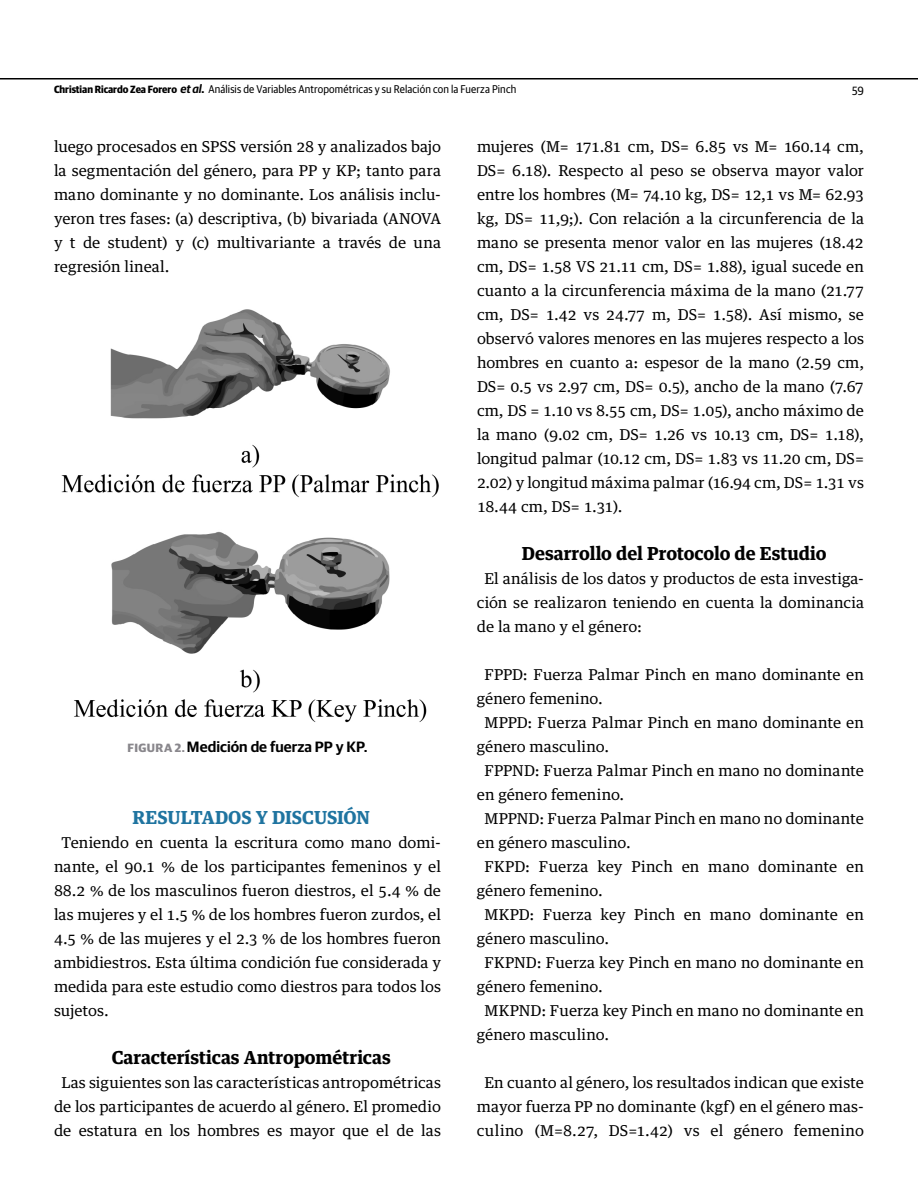
<style>
.page{position:relative;width:918px;height:1188px;background:#fff}
.page>*{position:absolute;margin:0;border:0;box-sizing:border-box;transform-origin:0 0}
.t1{font:700 18px "Guardian Egyptian Text";letter-spacing:-.005em;color:#000}
.t2{font:700 18px "Guardian Egyptian Text";letter-spacing:-.005em;color:#1f74a0}
.t3{font:15px/24px "Guardian Egyptian Text";letter-spacing:.005em;color:#000;text-align:justify}
.t4{font:600 15px "Guardian Sans";letter-spacing:.005em;color:#000}
.t5{font:12px "Guardian Sans Narrow";color:#000}
.t6{font:11.25px "Guardian Sans Narrow";letter-spacing:.01em;color:#000}
.s1{font-weight:700;font-size:10.5px}
.s2{font-family:"Guardian Sans";font-weight:600;font-style:italic;font-size:12px}
.s3{font-weight:700;font-size:12px}
.s4{font-weight:700;font-size:12px;color:#89878c}
</style>
<div class="page">
<hr style="left:0;top:78px;width:918px;height:2px;background:#000">
<img style="left:61px;top:309px;width:378px;height:414px">
<p class="t6" style="left:54px;top:81px;width:464px"><span class="s1">Christian Ricardo Zea Forero</span> <span class="s2">et al</span><span class="s3">.</span> Análisis de Variables Antropométricas y su Relación con la Fuerza Pinch</p>
<p class="t5" style="left:852px;top:82px;width:13px">59</p>
<p class="t3" style="left:54px;top:133px;width:389px">luego procesados en SPSS versión 28 y analizados bajo la segmentación del género, para PP y KP; tanto para mano dominante y no dominante. Los análisis inclu&shy;yeron tres fases: (a) descriptiva, (b) bivariada (ANOVA y t de student) y (c) multivariante a través de una regresión lineal.</p>
<p class="t4" style="left:128px;top:735px;width:242px"><span class="s4">FIGURA 2.</span> Medición de fuerza PP y KP.</p>
<p class="t2" style="left:133px;top:802px;width:239px">RESULTADOS Y DISCUSIÓN</p>
<p class="t3" style="left:54px;top:829px;width:389px;text-indent:7px">Teniendo en cuenta la escritura como mano domi&shy;nante, el 90.1 % de los participantes femeninos y el 88.2 % de los masculinos fueron diestros, el 5.4 % de las mujeres y el 1.5 % de los hombres fueron zurdos, el 4.5 % de las mujeres y el 2.3 % de los hombres fueron ambidiestros. Esta última condición fue considerada y medida para este estudio como diestros para todos los sujetos.</p>
<p class="t1" style="left:112px;top:1042px;width:281px">Características Antropométricas</p>
<p class="t3" style="left:54px;top:1069px;width:389px;text-align:center">Las siguientes son las características antropométricas de los participantes de acuerdo al género. El promedio de estatura en los hombres es mayor que el de las</p>
<p class="t3" style="left:477px;top:133px;width:389px">mujeres (M= 171.81 cm, DS= 6.85 vs M= 160.14 cm, DS= 6.18). Respecto al peso se observa mayor valor entre los hombres (M= 74.10 kg, DS= 12,1 vs M= 62.93 kg, DS= 11,9;). Con relación a la circunferencia de la mano se presenta menor valor en las mujeres (18.42 cm, DS= 1.58 VS 21.11 cm, DS= 1.88), igual sucede en cuanto a la circunferencia máxima de la mano (21.77 cm, DS= 1.42 vs 24.77 m, DS= 1.58). Así mismo, se observó valores menores en las mujeres respecto a los hombres en cuanto a: espesor de la mano (2.59 cm, DS= 0.5 vs 2.97 cm, DS= 0.5), ancho de la mano (7.67 cm, DS = 1.10 vs 8.55 cm, DS= 1.05), ancho máximo de la mano (9.02 cm, DS= 1.26 vs 10.13 cm, DS= 1.18), longitud palmar (10.12 cm, DS= 1.83 vs 11.20 cm, DS= 2.02) y longitud máxima palmar (16.94 cm, DS= 1.31 vs 18.44 cm, DS= 1.31).</p>
<p class="t1" style="left:522px;top:538px;width:306px">Desarrollo del Protocolo de Estudio</p>
<p class="t3" style="left:477px;top:565px;width:389px;text-indent:7px">El análisis de los datos y productos de esta investiga&shy;ción se realizaron teniendo en cuenta la dominancia de la mano y el género:</p>
<p class="t3" style="left:484px;top:661px;width:381px">FPPD: Fuerza Palmar Pinch en mano dominante en</p>
<p class="t3" style="left:477px;top:685px;width:127px">género femenino.</p>
<p class="t3" style="left:484px;top:709px;width:381px">MPPD: Fuerza Palmar Pinch en mano dominante en</p>
<p class="t3" style="left:477px;top:733px;width:134px">género masculino.</p>
<p class="t3" style="left:484px;top:757px;width:381px">FPPND: Fuerza Palmar Pinch en mano no dominante</p>
<p class="t3" style="left:477px;top:781px;width:149px">en género femenino.</p>
<p class="t3" style="left:484px;top:805px;width:381px">MPPND: Fuerza Palmar Pinch en mano no dominante</p>
<p class="t3" style="left:477px;top:829px;width:155px">en género masculino.</p>
<p class="t3" style="left:484px;top:853px;width:381px">FKPD: Fuerza key Pinch en mano dominante en</p>
<p class="t3" style="left:477px;top:877px;width:127px">género femenino.</p>
<p class="t3" style="left:484px;top:901px;width:381px">MKPD: Fuerza key Pinch en mano dominante en</p>
<p class="t3" style="left:477px;top:925px;width:134px">género masculino.</p>
<p class="t3" style="left:484px;top:949px;width:381px">FKPND: Fuerza key Pinch en mano no dominante en</p>
<p class="t3" style="left:477px;top:973px;width:127px">género femenino.</p>
<p class="t3" style="left:484px;top:997px;width:381px">MKPND: Fuerza key Pinch en mano no dominante en</p>
<p class="t3" style="left:477px;top:1021px;width:134px">género masculino.</p>
<p class="t3" style="left:477px;top:1069px;width:389px;text-align:center">En cuanto al género, los resultados indican que existe mayor fuerza PP no dominante (kgf) en el género mas&shy;culino (M=8.27, DS=1.42) vs el género femenino</p>
</div>
